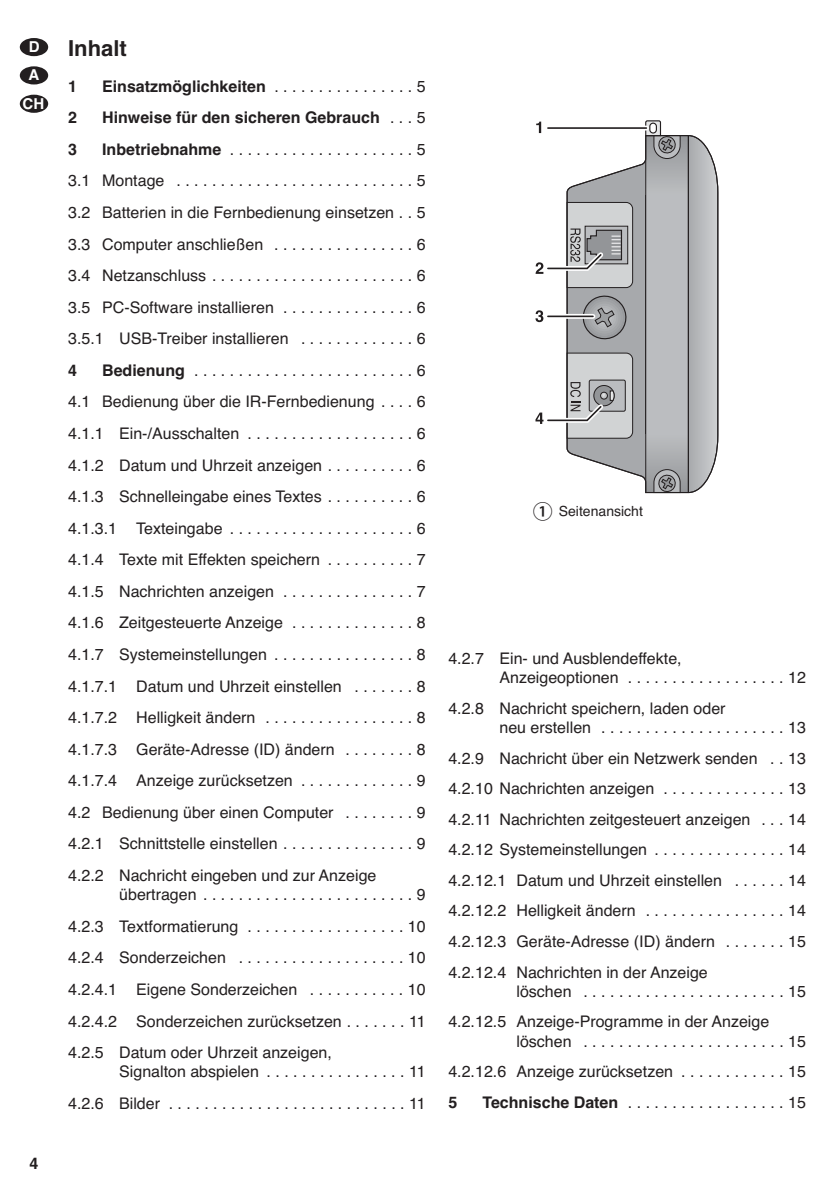
<style>
.page{position:relative;width:840px;height:1191px;background:#fff}
.page>*{position:absolute;margin:0;border:0;box-sizing:border-box;transform-origin:0 0}
.t1{font:700 22px "Helvetica";color:#231f20}
.t2{font:16px/31.6px "Helvetica";color:#231f20;text-align:justify}
.t3{font:700 16px "Helvetica";color:#231f20}
.t4{font:700 15px/28.4px "Helvetica";color:#fff;text-align:center}
.t5{font:14px "Helvetica";color:#231f20}
.s1{font-weight:400}
.s2{font-weight:700}
.s3{font-family:"Koz Go Pro";font-weight:500;font-size:20px}
</style>
<div class="page">
<div style="left:20px;top:38px;width:28px;height:18px;background:#231f20;border-radius:50%"></div>
<div style="left:20px;top:66px;width:28px;height:18px;background:#231f20;border-radius:50%"></div>
<div style="left:20px;top:95px;width:28px;height:18px;background:#231f20;border-radius:50%"></div>
<svg style="left:645px;top:135px;width:73px;height:359px;background:#b2b4b6"></svg>
<svg style="left:535px;top:120px;width:145px;height:373px"></svg>
<div style="left:547px;top:314px;width:45px;height:5px;background:#d5d4d5"></div>
<hr style="left:547px;top:315px;width:45px;height:2px;background:#231f20">
<hr style="left:547px;top:126px;width:99px;height:4px;background:#fff">
<hr style="left:547px;top:127px;width:99px;height:2px;background:#231f20">
<p class="t4" style="left:23px;top:34px;width:23px">D<br>A<br>CH</p>
<h1 class="t1" style="left:68px;top:40px;width:60px">Inhalt</h1>
<p class="t3" style="left:68px;top:80px;width:10px">1</p>
<p class="t3" style="left:102px;top:80px;width:325px">Einsatzmöglichkeiten <span class="s1">. . . . . . . . . . . . . . . . 5</span></p>
<p class="t3" style="left:68px;top:112px;width:10px">2</p>
<p class="t3" style="left:102px;top:112px;width:325px">Hinweise für den sicheren Gebrauch <span class="s1">. . . 5</span></p>
<p class="t3" style="left:68px;top:143px;width:10px">3</p>
<p class="t2" style="left:68px;top:135px;width:359px;text-indent:34px"><span class="s2">Inbetriebnahme</span> . . . . . . . . . . . . . . . . . . . . . 5<br>3.1 Montage . . . . . . . . . . . . . . . . . . . . . . . . . . . 5<br>3.2 Batterien in die Fernbedienung einsetzen . . 5<br>3.3 Computer anschließen . . . . . . . . . . . . . . . . 6<br>3.4 Netzanschluss . . . . . . . . . . . . . . . . . . . . . . . 6<br>3.5 PC-Software installieren . . . . . . . . . . . . . . . 6<br>3.5.1 USB-Treiber installieren . . . . . . . . . . . . . 6</p>
<p class="t3" style="left:68px;top:364px;width:10px">4</p>
<p class="t2" style="left:68px;top:356px;width:359px;text-indent:34px"><span class="s2">Bedienung</span> . . . . . . . . . . . . . . . . . . . . . . . . . 6<br>4.1 Bedienung über die IR-Fernbedienung . . . . 6<br>4.1.1 Ein-/Ausschalten . . . . . . . . . . . . . . . . . . . 6<br>4.1.2 Datum und Uhrzeit anzeigen . . . . . . . . . . 6<br>4.1.3 Schnelleingabe eines Textes . . . . . . . . . . 6<br>4.1.3.1 Texteingabe . . . . . . . . . . . . . . . . . . . . . 6<br>4.1.4 Texte mit Effekten speichern . . . . . . . . . . 7<br>4.1.5 Nachrichten anzeigen . . . . . . . . . . . . . . . 7<br>4.1.6 Zeitgesteuerte Anzeige . . . . . . . . . . . . . . 8<br>4.1.7 Systemeinstellungen . . . . . . . . . . . . . . . . 8<br>4.1.7.1 Datum und Uhrzeit einstellen . . . . . . . 8<br>4.1.7.2 Helligkeit ändern . . . . . . . . . . . . . . . . . 8<br>4.1.7.3 Geräte-Adresse (ID) ändern . . . . . . . . 8<br>4.1.7.4 Anzeige zurücksetzen . . . . . . . . . . . . . 9<br>4.2 Bedienung über einen Computer . . . . . . . . 9<br>4.2.1 Schnittstelle einstellen . . . . . . . . . . . . . . . 9<br>4.2.2 Nachricht eingeben und zur Anzeige</p>
<p class="t2" style="left:68px;top:880px;width:359px;text-indent:51px">übertragen . . . . . . . . . . . . . . . . . . . . . . . . 9<br>4.2.3 Textformatierung . . . . . . . . . . . . . . . . . . 10<br>4.2.4 Sonderzeichen . . . . . . . . . . . . . . . . . . . 10<br>4.2.4.1 Eigene Sonderzeichen . . . . . . . . . . . 10<br>4.2.4.2 Sonderzeichen zurücksetzen . . . . . . . 11<br>4.2.5 Datum oder Uhrzeit anzeigen,</p>
<p class="t2" style="left:68px;top:1057px;width:359px;text-align:right">Signalton abspielen . . . . . . . . . . . . . . . . 11<br>4.2.6 Bilder . . . . . . . . . . . . . . . . . . . . . . . . . . . 11</p>
<p class="t3" style="left:30px;top:1157px;width:10px">4</p>
<p class="t5" style="left:532px;top:506px;width:112px"><span class="s3">①</span> Seitenansicht</p>
<p class="t2" style="left:499px;top:650px;width:308px;line-height:19.2px;text-indent:-51px">4.2.7 Ein- und Ausblendeffekte,<br>Anzeigeoptionen . . . . . . . . . . . . . . . . . . 12</p>
<p class="t2" style="left:499px;top:700px;width:308px;line-height:19.2px;text-indent:-51px">4.2.8 Nachricht speichern, laden oder<br>neu erstellen . . . . . . . . . . . . . . . . . . . . . 13</p>
<p class="t2" style="left:448px;top:744px;width:359px;line-height:30.6px">4.2.9 Nachricht über ein Netzwerk senden . . 13<br>4.2.10 Nachrichten anzeigen . . . . . . . . . . . . . . 13<br>4.2.11 Nachrichten zeitgesteuert anzeigen . . . 14<br>4.2.12 Systemeinstellungen . . . . . . . . . . . . . . . 14<br>4.2.12.1 Datum und Uhrzeit einstellen . . . . . . 14<br>4.2.12.2 Helligkeit ändern . . . . . . . . . . . . . . . . 14<br>4.2.12.3 Geräte-Adresse (ID) ändern . . . . . . . 15<br>4.2.12.4 Nachrichten in der Anzeige</p>
<p class="t2" style="left:448px;top:977px;width:359px;line-height:30.6px;text-indent:68px">löschen . . . . . . . . . . . . . . . . . . . . . . . 15<br>4.2.12.5 Anzeige-Programme in der Anzeige</p>
<p class="t2" style="left:448px;top:1027px;width:359px;line-height:30.6px;text-align:right">löschen . . . . . . . . . . . . . . . . . . . . . . . 15<br>4.2.12.6 Anzeige zurücksetzen . . . . . . . . . . . . 15</p>
<p class="t3" style="left:448px;top:1096px;width:10px">5</p>
<p class="t2" style="left:482px;top:1088px;width:325px"><span class="s2">Technische Daten</span> . . . . . . . . . . . . . . . . . . 15</p>
</div>
